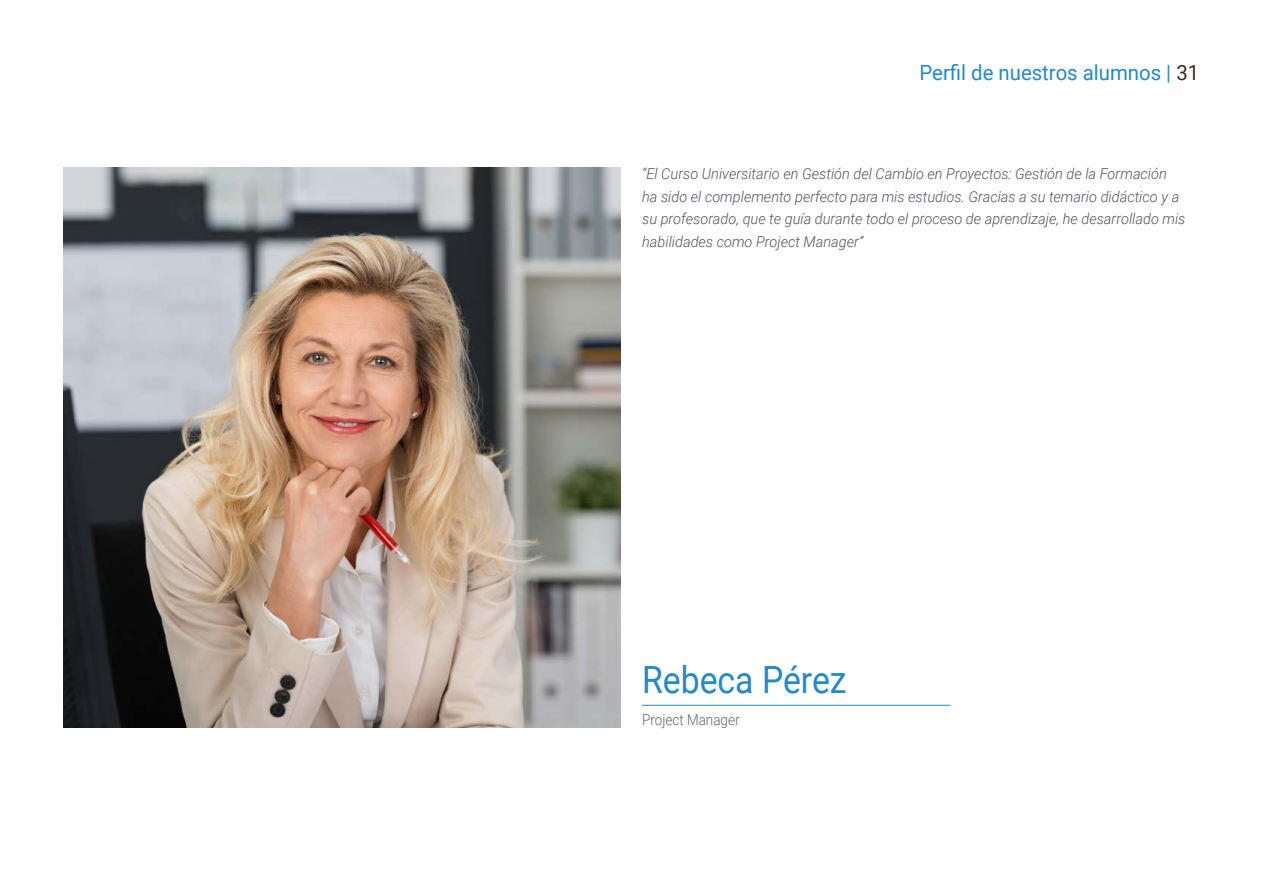
<style>
.page{position:relative;width:1263px;height:893px;background:#fff}
.page>*{position:absolute;margin:0;border:0;box-sizing:border-box;transform-origin:0 0}
.t1{font:37.5px "Roboto";color:#2488c9;scale:.9 1}
.t2{font:21px "Roboto";color:#2488c9}
.t3{font:italic 300 15px/22.5px "Roboto";color:#52555b}
.t4{font:300 15px "Roboto";color:#61646a;scale:.9 1}
.s1{color:#312e20}
</style>
<div class="page">
<hr style="left:642px;top:705px;width:308px;height:1px;background:#2488c9">
<img style="left:64px;top:168px;width:557px;height:559px">
<h2 class="t2" style="left:919px;top:57px;width:281px">Perfil de nuestros alumnos | <span class="s1">31</span></h2>
<p class="t3" style="left:642px;top:162px;width:545px">“El Curso Universitario en Gestión del Cambio en Proyectos: Gestión de la Formación ha sido el complemento perfecto para mis estudios. Gracias a su temario didáctico y a su profesorado, que te guía durante todo el proceso de aprendizaje, he desarrollado mis habilidades como Project Manager”</p>
<h1 class="t1" style="left:642px;top:653px;width:229px">Rebeca Pérez</h1>
<p class="t4" style="left:642px;top:709px;width:110px">Project Manager</p>
</div>
